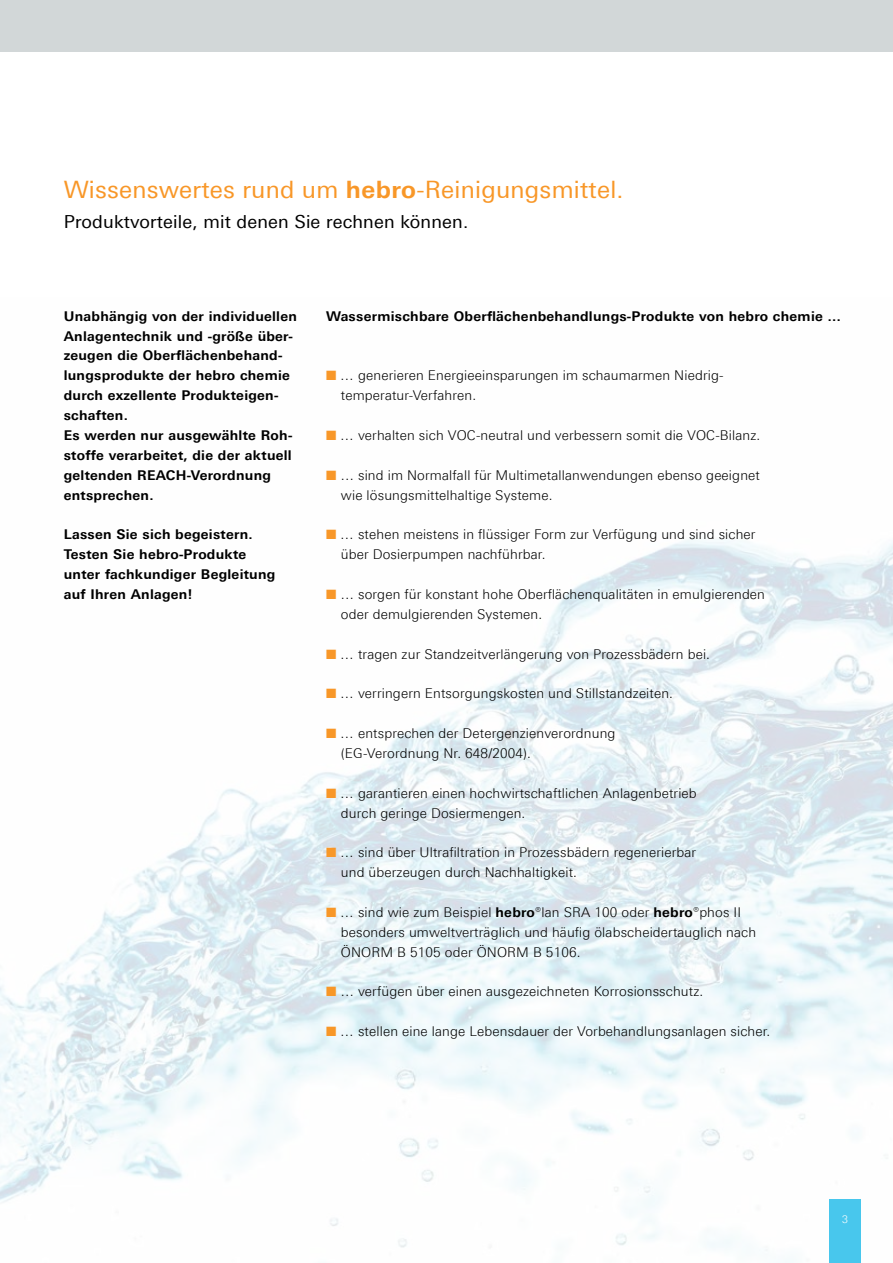
<style>
.page{position:relative;width:893px;height:1263px;background:#fff}
.page>*{position:absolute;margin:0;border:0;box-sizing:border-box;transform-origin:0 0}
.t1{font:24px "LT Univers Basic";letter-spacing:.01em;color:#f89728}
.t2{font:18px "LT Univers Basic";letter-spacing:.01em;color:#000}
.t3{font:300 13.5px/19.8px "LT Univers Basic";letter-spacing:.01em;color:#000}
.t4{font:700 13.5px/19.8px "LT Univers Basic";letter-spacing:.02em;color:#000}
.t5{font:300 10.5px "LT Univers Basic";color:#fff}
.s1{font-weight:700}
.s2{color:#f89728}
</style>
<div class="page">
<img style="left:0;top:539px;width:893px;height:724px">
<div style="left:0;top:0;width:893px;height:51px;background:#d2d7d8"></div>
<div style="left:829px;top:1199px;width:32px;height:64px;background:#48c7ed"></div>
<h1 class="t1" style="left:64px;top:176px;width:561px">Wissenswertes rund um <span class="s1">hebro</span>-Reinigungsmittel.</h1>
<h2 class="t2" style="left:64px;top:212px;width:406px">Produktvorteile, mit denen Sie rechnen können.</h2>
<p class="t4" style="left:64px;top:306px;width:235px">Unabhängig von der individuellen<br>Anlagentechnik und -größe über&shy;zeugen die Oberflächenbehand&shy;lungsprodukte der hebro chemie durch exzellente Produkteigen&shy;schaften.<br>Es werden nur ausgewählte Roh&shy;stoffe verarbeitet, die der aktuell geltenden REACH-Verordnung entsprechen.</p>
<p class="t4" style="left:64px;top:524px;width:213px">Lassen Sie sich begeistern.<br>Testen Sie hebro-Produkte unter fachkundiger Begleitung auf Ihren Anlagen!</p>
<p class="t4" style="left:326px;top:306px;width:517px">Wassermischbare Oberflächenbehandlungs-Produkte von hebro chemie …</p>
<p class="t3" style="left:341px;top:365px;width:384px;text-indent:-15px"><span class="s2">■</span> … generieren Energieeinsparungen im schaumarmen Niedrig&shy;temperatur-Verfahren.</p>
<p class="t3" style="left:326px;top:425px;width:436px"><span class="s2">■</span> … verhalten sich VOC-neutral und verbessern somit die VOC-Bilanz.</p>
<p class="t3" style="left:341px;top:465px;width:420px;text-indent:-15px"><span class="s2">■</span> … sind im Normalfall für Multimetallanwendungen ebenso geeignet wie lösungsmittelhaltige Systeme.</p>
<p class="t3" style="left:341px;top:524px;width:416px;text-indent:-15px"><span class="s2">■</span> … stehen meistens in flüssiger Form zur Verfügung und sind sicher über Dosierpumpen nachführbar.</p>
<p class="t3" style="left:341px;top:584px;width:426px;text-indent:-15px"><span class="s2">■</span> … sorgen für konstant hohe Oberflächenqualitäten in emulgierenden oder demulgierenden Systemen.</p>
<p class="t3" style="left:326px;top:644px;width:386px"><span class="s2">■</span> … tragen zur Standzeitverlängerung von Prozessbädern bei.</p>
<p class="t3" style="left:326px;top:683px;width:349px"><span class="s2">■</span> … verringern Entsorgungskosten und Stillstandzeiten.</p>
<p class="t3" style="left:341px;top:723px;width:276px;text-indent:-15px"><span class="s2">■</span> … entsprechen der Detergenzienverordnung (EG-Verordnung Nr. 648/2004).</p>
<p class="t3" style="left:341px;top:783px;width:357px;text-indent:-15px"><span class="s2">■</span> … garantieren einen hochwirtschaftlichen Anlagenbetrieb durch geringe Dosiermengen.</p>
<p class="t3" style="left:341px;top:842px;width:357px;text-indent:-15px"><span class="s2">■</span> … sind über Ultrafiltration in Prozessbädern regenerierbar und überzeugen durch Nachhaltigkeit.</p>
<p class="t3" style="left:341px;top:902px;width:417px;text-indent:-15px"><span class="s2">■</span> … sind wie zum Beispiel <span class="s1">hebro</span>®lan SRA 100 oder <span class="s1">hebro</span>®phos II besonders umweltverträglich und häufig ölabscheidertauglich nach<br>ÖNORM B 5105 oder ÖNORM B 5106.</p>
<p class="t3" style="left:326px;top:981px;width:379px"><span class="s2">■</span> … verfügen über einen ausgezeichneten Korrosionsschutz.</p>
<p class="t3" style="left:326px;top:1021px;width:446px"><span class="s2">■</span> … stellen eine lange Lebensdauer der Vorbehandlungsanlagen sicher.</p>
<p class="t5" style="left:842px;top:1213px;width:7px">3</p>
</div>
